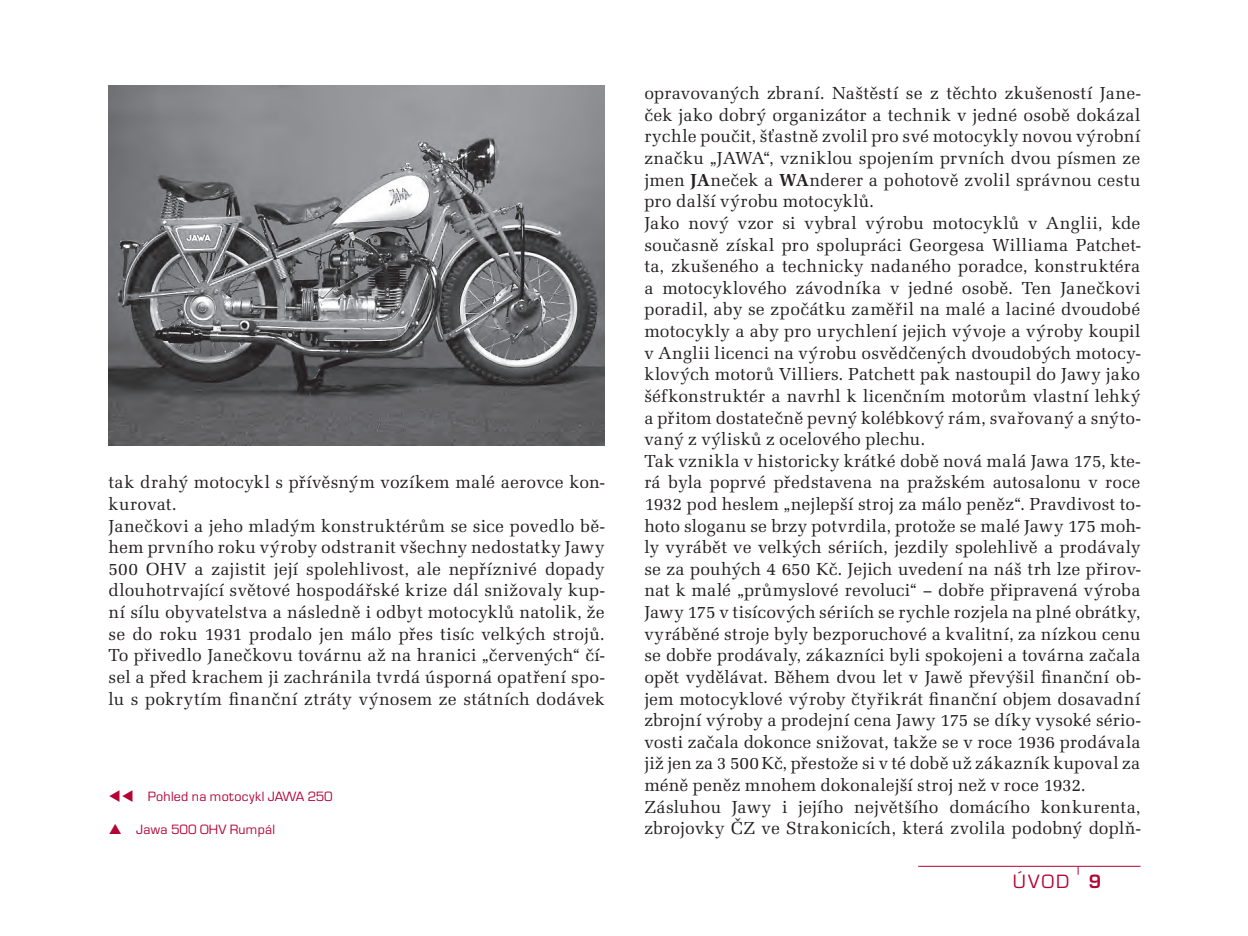
<style>
.page{position:relative;width:1248px;height:936px;background:#fff}
.page>*{position:absolute;margin:0;border:0;box-sizing:border-box;transform-origin:0 0}
.t1{font:20px "Eurostile TOT";color:#b30437}
.t2{font:18px/21.6px "Latino URWTOT";letter-spacing:.01em;color:#231f20}
.t3{font:14px "Eurostile TOT";letter-spacing:.015em;color:#b30437}
.s1{font-weight:700}
</style>
<div class="page">
<hr style="left:918px;top:865px;width:222px;height:1px;background:#b30437">
<img style="left:109px;top:86px;width:496px;height:359px">
<p class="t2" style="left:109px;top:473px;width:498px">tak drahý motocykl s přívěsným vozíkem malé aerovce kon&shy;kurovat.<br>Janečkovi a jeho mladým konstruktérům se sice povedlo bě&shy;hem prvního roku výroby odstranit všechny nedostatky Jawy 500 OHV a zajistit její spolehlivost, ale nepříznivé dopady dlouhotrvající světové hospodářské krize dál snižovaly kup&shy;ní sílu obyvatelstva a následně i odbyt motocyklů natolik, že se do roku 1931 prodalo jen málo přes tisíc velkých strojů.<br>To přivedlo Janečkovu továrnu až na hranici „červených“ čí&shy;sel a před krachem ji zachránila tvrdá úsporná opatření spo&shy;lu s pokrytím finanční ztráty výnosem ze státních dodávek</p>
<p class="t3" style="left:148px;top:791px;width:186px">Pohled na motocykl JAWA 250</p>
<p class="t3" style="left:136px;top:824px;width:140px">Jawa 500 OHV Rumpál</p>
<p class="t2" style="left:644px;top:84px;width:498px">opravovaných zbraní. Naštěstí se z těchto zkušeností Jane&shy;ček jako dobrý organizátor a technik v jedné osobě dokázal rychle poučit, šťastně zvolil pro své motocykly novou výrobní značku „JAWA“, vzniklou spojením prvních dvou písmen ze jmen <span class="s1">JA</span>neček a <span class="s1">WA</span>nderer a pohotově zvolil správnou cestu pro další výrobu motocyklů.<br>Jako nový vzor si vybral výrobu motocyklů v Anglii, kde současně získal pro spolupráci Georgesa Williama Patchet&shy;ta, zkušeného a technicky nadaného poradce, konstruktéra a motocyklového závodníka v jedné osobě. Ten Janečkovi poradil, aby se zpočátku zaměřil na malé a laciné dvoudobé motocykly a aby pro urychlení jejich vývoje a výroby koupil v Anglii licenci na výrobu osvědčených dvoudobých motocy&shy;klových motorů Villiers. Patchett pak nastoupil do Jawy jako šéfkonstruktér a navrhl k licenčním motorům vlastní lehký a přitom dostatečně pevný kolébkový rám, svařovaný a snýto&shy;vaný z výlisků z ocelového plechu.<br>Tak vznikla v historicky krátké době nová malá Jawa 175, kte&shy;rá byla poprvé představena na pražském autosalonu v roce 1932 pod heslem „nejlepší stroj za málo peněz“. Pravdivost to&shy;hoto sloganu se brzy potvrdila, protože se malé Jawy 175 moh&shy;ly vyrábět ve velkých sériích, jezdily spolehlivě a prodávaly se za pouhých 4 650 Kč. Jejich uvedení na náš trh lze přirov&shy;nat k malé „průmyslové revoluci“ – dobře připravená výroba Jawy 175 v tisícových sériích se rychle rozjela na plné obrátky, vyráběné stroje byly bezporuchové a kvalitní, za nízkou cenu se dobře prodávaly, zákazníci byli spokojeni a továrna začala opět vydělávat. Během dvou let v Jawě převýšil finanční ob&shy;jem motocyklové výroby čtyřikrát finanční objem dosavadní zbrojní výroby a prodejní cena Jawy 175 se díky vysoké sério&shy;vosti začala dokonce snižovat, takže se v roce 1936 prodávala již jen za 3 500 Kč, přestože si v té době už zákazník kupoval za méně peněz mnohem dokonalejší stroj než v roce 1932.<br>Zásluhou Jawy i jejího největšího domácího konkurenta, zbrojovky ČZ ve Strakonicích, která zvolila podobný doplň-</p>
<p class="t1" style="left:1013px;top:874px;width:90px">ÚVOD <span class="s1">9</span></p>
</div>
